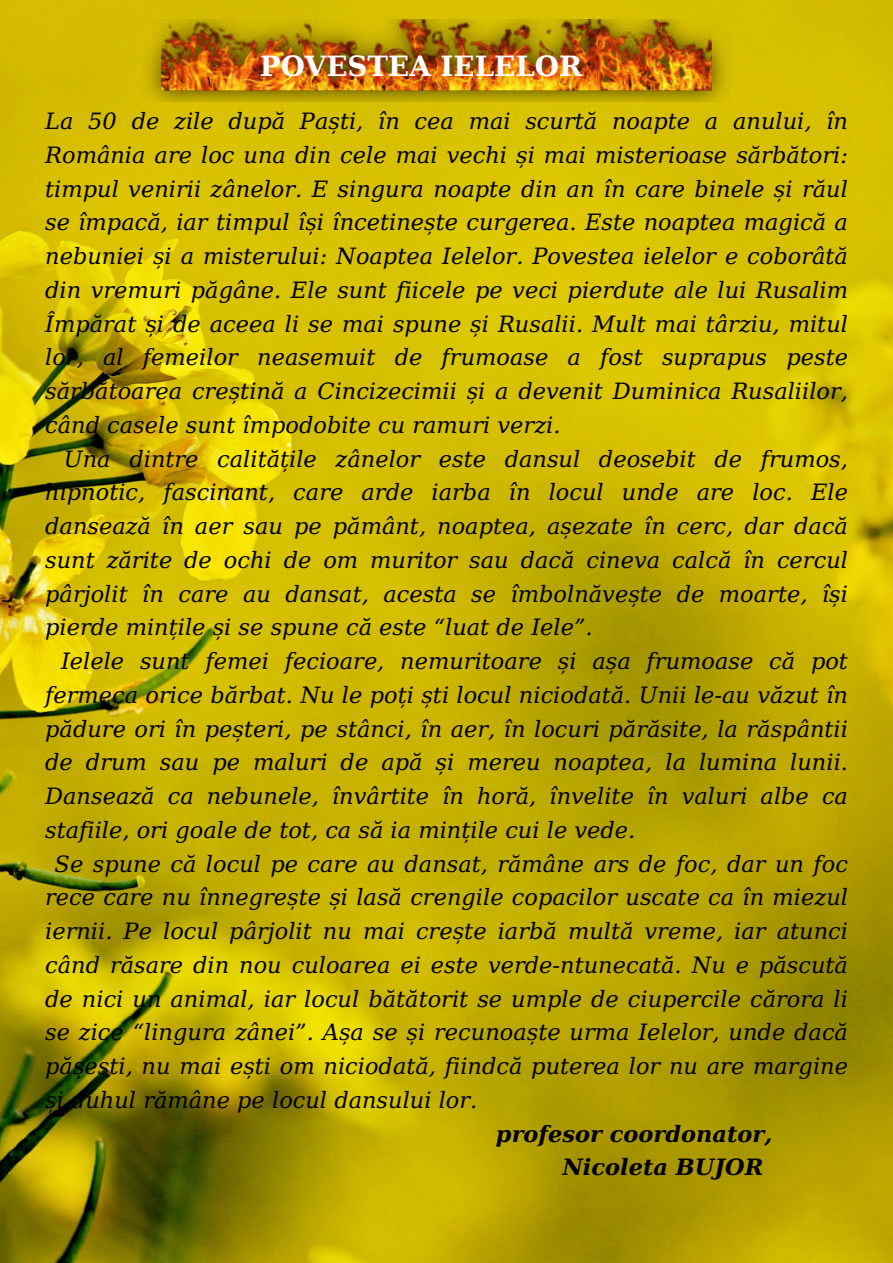
<style>
.page{position:relative;width:893px;height:1263px;background:#fff}
.page>*{position:absolute;margin:0;border:0;box-sizing:border-box;transform-origin:0 0}
.t1{font:700 27.75px "DejaVu Serif";color:#fff}
.t2{font:italic 22.5px/33.8px "DejaVu Serif";color:#000;text-align:justify}
.t3{font:italic 700 22.5px/33.8px "DejaVu Serif";color:#000}
</style>
<div class="page">
<img style="left:0;top:0;width:893px;height:1263px">
<img style="left:139px;top:19px;width:595px;height:83px">
<p class="t1" style="left:260px;top:45px;width:324px">POVESTEA IELELOR</p>
<p class="t2" style="left:45px;top:104px;width:804px">La 50 de zile după Paști, în cea mai scurtă noapte a anului, în România are loc una din cele mai vechi și mai misterioase sărbători: timpul venirii zânelor. E singura noapte din an în care binele și răul se împacă, iar timpul își încetinește curgerea. Este noaptea magică a nebuniei și a misterului: Noaptea Ielelor. Povestea ielelor e coborâtă din vremuri păgâne. Ele sunt fiicele pe veci pierdute ale lui Rusalim Împărat și de aceea li se mai spune și Rusalii. Mult mai târziu, mitul lor, al femeilor neasemuit de frumoase a fost suprapus peste sărbătoarea creștină a Cincizecimii și a devenit Duminica Rusaliilor, când casele sunt împodobite cu ramuri verzi.</p>
<p class="t2" style="left:45px;top:441px;width:804px;text-indent:19px">Una dintre calitățile zânelor este dansul deosebit de frumos, hipnotic, fascinant, care arde iarba în locul unde are loc. Ele dansează în aer sau pe pământ, noaptea, așezate în cerc, dar dacă sunt zărite de ochi de om muritor sau dacă cineva calcă în cercul pârjolit în care au dansat, acesta se îmbolnăvește de moarte, își pierde mințile și se spune că este “luat de Iele”.</p>
<p class="t2" style="left:61px;top:644px;width:788px">Ielele sunt femei fecioare, nemuritoare și așa frumoase că pot</p>
<p class="t2" style="left:45px;top:677px;width:804px">fermeca orice bărbat. Nu le poți ști locul niciodată. Unii le-au văzut în</p>
<p class="t2" style="left:45px;top:711px;width:804px">pădure ori în peșteri, pe stânci, în aer, în locuri părăsite, la răspântii</p>
<p class="t2" style="left:45px;top:745px;width:804px">de drum sau pe maluri de apă și mereu noaptea, la lumina lunii.</p>
<p class="t2" style="left:45px;top:779px;width:804px">Dansează ca nebunele, învârtite în horă, învelite în valuri albe ca</p>
<p class="t2" style="left:45px;top:812px;width:592px">stafiile, ori goale de tot, ca să ia mințile cui le vede.</p>
<p class="t2" style="left:55px;top:846px;width:795px">Se spune că locul pe care au dansat, rămâne ars de foc, dar un foc</p>
<p class="t2" style="left:45px;top:880px;width:804px">rece care nu înnegrește și lasă crengile copacilor uscate ca în miezul</p>
<p class="t2" style="left:45px;top:914px;width:804px">iernii. Pe locul pârjolit nu mai crește iarbă multă vreme, iar atunci</p>
<p class="t2" style="left:45px;top:947px;width:804px">când răsare din nou culoarea ei este verde-ntunecată. Nu e păscută</p>
<p class="t2" style="left:45px;top:981px;width:804px">de nici un animal, iar locul bătătorit se umple de ciupercile cărora li</p>
<p class="t2" style="left:45px;top:1015px;width:804px">se zice “lingura zânei”. Așa se și recunoaște urma Ielelor, unde dacă</p>
<p class="t2" style="left:45px;top:1049px;width:804px">pășești, nu mai ești om niciodată, fiindcă puterea lor nu are margine</p>
<p class="t2" style="left:45px;top:1082px;width:434px">și duhul rămâne pe locul dansului lor.</p>
<p class="t3" style="left:562px;top:1116px;width:211px;text-indent:-66px">profesor coordonator,<br>Nicoleta BUJOR</p>
</div>
